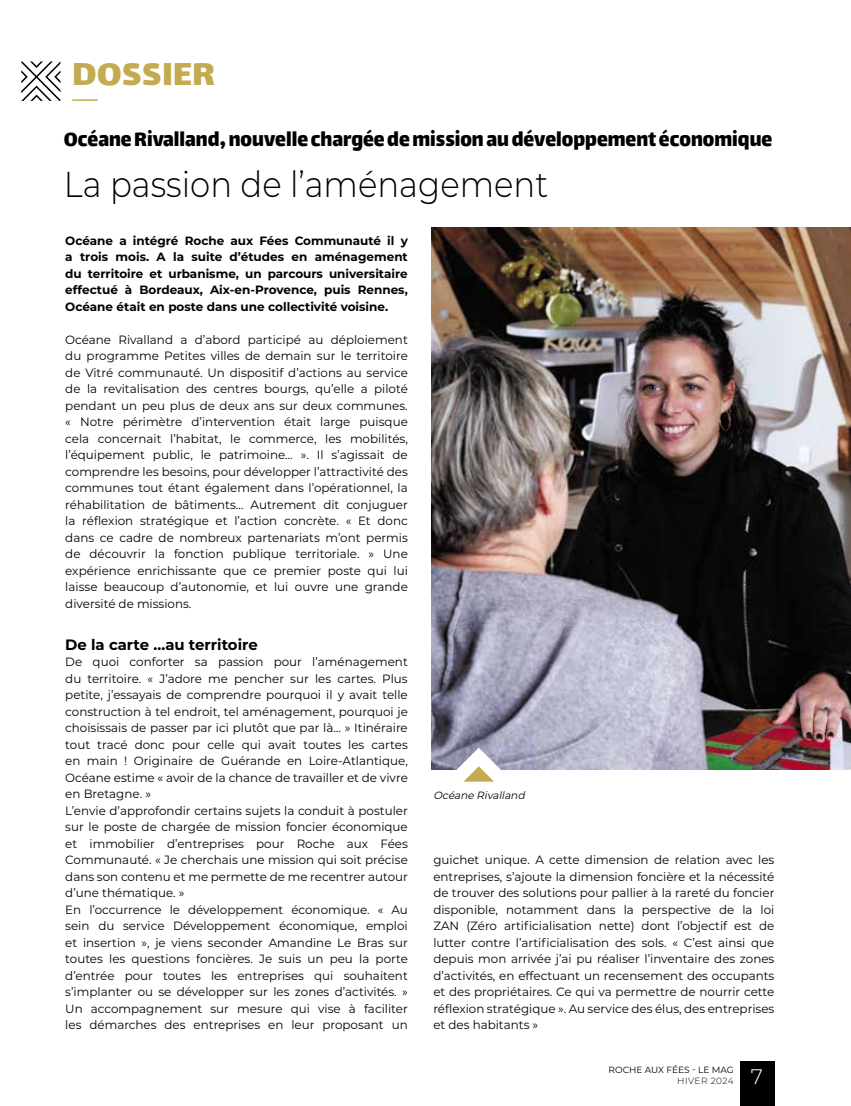
<style>
.page{position:relative;width:851px;height:1106px;background:#fff}
.page>*{position:absolute;margin:0;border:0;box-sizing:border-box;transform-origin:0 0}
.t1{font:39px "Lalezar";color:#c4ab51}
.t2{font:300 36px "Montserrat";color:#000;scale:.9 1}
.t3{font:24px "Lalezar";color:#000;scale:.91 1}
.t4{font:300 21px "Montserrat";color:#fff}
.t5{font:700 15px "Montserrat";color:#000}
.t6{font:12px/16.5px "Montserrat";color:#000;text-align:justify}
.t7{font:700 12px/16.5px "Montserrat";color:#000;text-align:justify}
.t8{font:italic 10.5px "Montserrat";color:#000}
.t9{font:9px "Montserrat";color:#000}
.t10{font:300 9px "Montserrat";letter-spacing:.045em;color:#000}
</style>
<div class="page">
<hr style="left:72px;top:99px;width:26px;height:2px;background:#c4ab51">
<svg style="left:21px;top:61px;width:39px;height:40px"></svg>
<img style="left:432px;top:228px;width:418px;height:542px">
<svg style="left:455px;top:747px;width:47px;height:35px"></svg>
<div style="left:739px;top:1061px;width:35px;height:45px;background:#000"></div>
<h1 class="t1" style="left:72px;top:49px;width:144px">DOSSIER</h1>
<h3 class="t3" style="left:64px;top:124px;width:779px">Océane Rivalland, nouvelle chargée de mission au développement économique</h3>
<h2 class="t2" style="left:64px;top:160px;width:539px">La passion de l’aménagement</h2>
<p class="t7" style="left:65px;top:231px;width:344px">Océane a intégré Roche aux Fées Communauté il y a trois mois. A la suite d’études en aménagement du territoire et urbanisme, un parcours universitaire effectué à Bordeaux, Aix-en-Provence, puis Rennes, Océane était en poste dans une collectivité voisine.</p>
<p class="t6" style="left:65px;top:331px;width:344px">Océane Rivalland a d’abord participé au déploiement du programme Petites villes de demain sur le territoire de Vitré communauté. Un dispositif d’actions au service de la revitalisation des centres bourgs, qu’elle a piloté pendant un peu plus de deux ans sur deux communes. « Notre périmètre d’intervention était large puisque cela concernait l’habitat, le commerce, les mobilités, l’équipement public, le patrimoine… ». Il s’agissait de comprendre les besoins, pour développer l’attractivité des communes tout étant également dans l’opérationnel, la réhabilitation de bâtiments… Autrement dit conjuguer la réflexion stratégique et l’action concrète. « Et donc dans ce cadre de nombreux partenariats m’ont permis de découvrir la fonction publique territoriale. » Une expérience enrichissante que ce premier poste qui lui laisse beaucoup d’autonomie, et lui ouvre une grande diversité de missions.</p>
<p class="t5" style="left:65px;top:633px;width:194px">De la carte …au territoire</p>
<p class="t6" style="left:65px;top:653px;width:344px;text-align:left">De quoi conforter sa passion pour l’aménagement du territoire. « J’adore me pencher sur les cartes. Plus petite, j’essayais de comprendre pourquoi il y avait telle construction à tel endroit, tel aménagement, pourquoi je choisissais de passer par ici plutôt que par là… » Itinéraire tout tracé donc pour celle qui avait toutes les cartes en main ! Originaire de Guérande en Loire-Atlantique, Océane estime « avoir de la chance de travailler et de vivre en Bretagne. »<br>L’envie d’approfondir certains sujets la conduit à postuler sur le poste de chargée de mission foncier économique et immobilier d’entreprises pour Roche aux Fées Communauté. « Je cherchais une mission qui soit précise dans son contenu et me permette de me recentrer autour d’une thématique. »<br>En l’occurrence le développement économique. « Au sein du service Développement économique, emploi et insertion », je viens seconder Amandine Le Bras sur toutes les questions foncières. Je suis un peu la porte d’entrée pour toutes les entreprises qui souhaitent s’implanter ou se développer sur les zones d’activités. » Un accompagnement sur mesure qui vise à faciliter les démarches des entreprises en leur proposant un</p>
<p class="t8" style="left:433px;top:788px;width:96px">Océane Rivalland</p>
<p class="t6" style="left:433px;top:851px;width:342px">guichet unique. A cette dimension de relation avec les entreprises, s’ajoute la dimension foncière et la nécessité de trouver des solutions pour pallier à la rareté du foncier disponible, notamment dans la perspective de la loi ZAN (Zéro artificialisation nette) dont l’objectif est de lutter contre l’artificialisation des sols. « C’est ainsi que depuis mon arrivée j’ai pu réaliser l’inventaire des zones d’activités, en effectuant un recensement des occupants et des propriétaires. Ce qui va permettre de nourrir cette réflexion stratégique ». Au service des élus, des entreprises et des habitants »</p>
<p class="t9" style="left:608px;top:1064px;width:127px">ROCHE AUX FÉES - LE MAG</p>
<p class="t10" style="left:677px;top:1074px;width:58px">HIVER 2024</p>
<h3 class="t4" style="left:750px;top:1062px;width:14px">7</h3>
</div>
